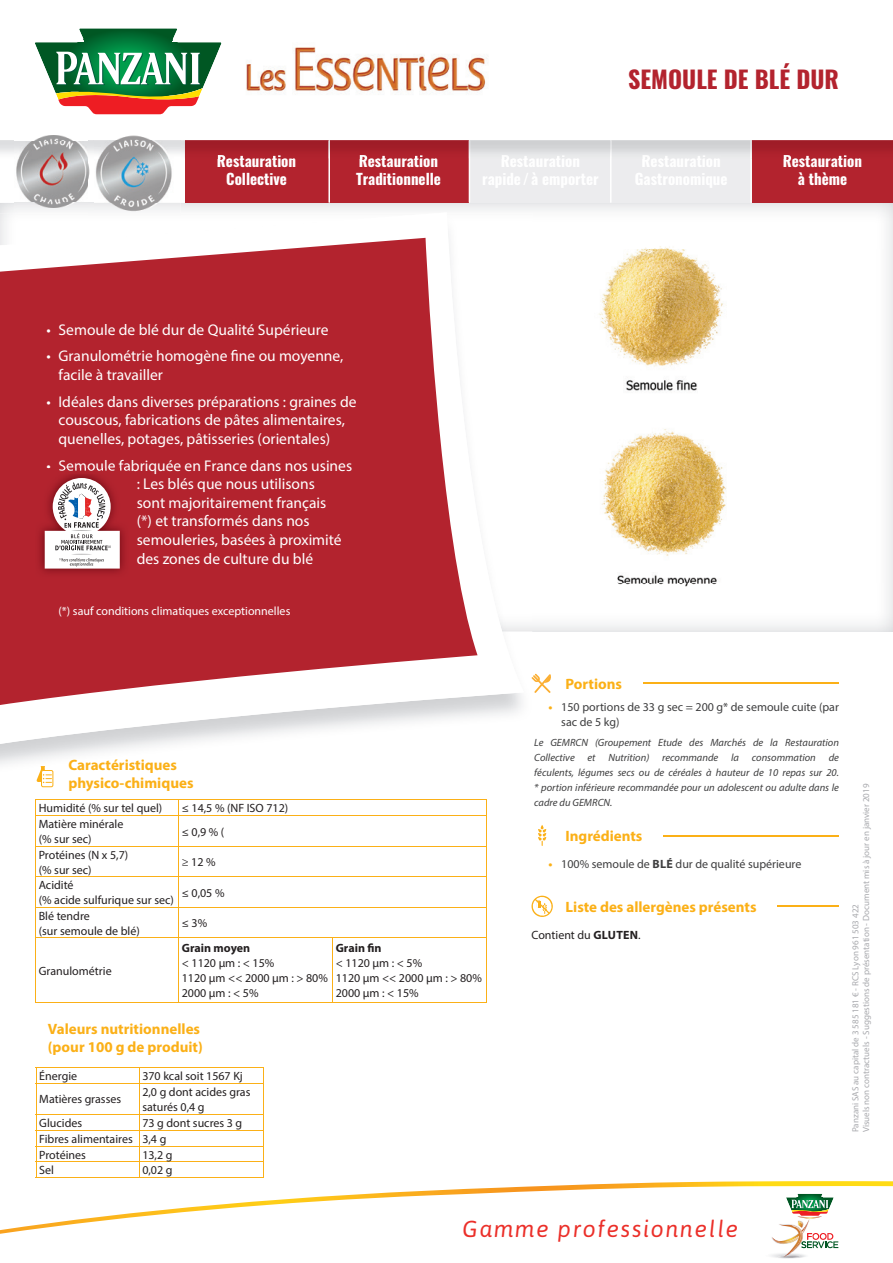
<style>
.page{position:relative;width:893px;height:1263px;background:#fff}
.page>*{position:absolute;margin:0;border:0;box-sizing:border-box;transform-origin:0 0}
.t1{font:700 24px "Oswald";color:#b3232e}
.t2{font:italic 23.1px "Asap";letter-spacing:.07em;color:#eb2f29}
.t3{font:15.45px/18.6px "Myriad Pro";color:#fff}
.t4{font:700 15px/18px "Myriad Pro";color:#fbb017}
.t5{font:700 15px/18px "Oswald";color:#fff;text-align:center}
.t6{font:12px/15px "Myriad Pro";color:#231f20}
.t7{font:12px/15px "Myriad Pro";color:#3e3e3f}
.t8{font:12px "Myriad Pro";color:#fff}
.t9{font:700 12px "Myriad Pro";color:#231f20}
.t10{font:italic 10.5px/15px "Myriad Pro";color:#3e3e3f;text-align:justify}
.t11{font:9px/10.5px "Myriad Pro";color:#a8a9ad}
.s1{font-family:"Minion Pro"}
.s2{font-weight:700;color:#fbb017}
.s3{font-weight:700}
</style>
<div class="page">
<img style="left:533px;top:250px;width:360px;height:381px">
<svg style="left:0;top:212px;width:524px;height:538px"></svg>
<div style="left:328px;top:140px;width:141px;height:63px;background:#b3232e"></div>
<div style="left:185px;top:140px;width:145px;height:63px;background:#b3232e"></div>
<div style="left:469px;top:140px;width:142px;height:63px;background:#ececee"></div>
<div style="left:611px;top:140px;width:141px;height:63px;background:#ececee"></div>
<div style="left:752px;top:140px;width:141px;height:63px;background:#b3232e"></div>
<hr style="left:469px;top:140px;width:1px;height:63px;background:#fff">
<hr style="left:328px;top:140px;width:2px;height:63px;background:#fff">
<hr style="left:610px;top:140px;width:1px;height:63px;background:#fff">
<hr style="left:750px;top:140px;width:2px;height:63px;background:#fff">
<svg style="left:0;top:1181px;width:893px;height:53px"></svg>
<img style="left:777px;top:1257px;width:23px;height:1px">
<svg style="left:763px;top:1193px;width:75px;height:64px"></svg>
<svg style="left:531px;top:674px;width:20px;height:19px"></svg>
<img style="left:185px;top:140px;width:708px;height:19px">
<svg style="left:469px;top:140px;width:1px;height:19px"></svg>
<svg style="left:328px;top:140px;width:2px;height:19px"></svg>
<svg style="left:610px;top:140px;width:1px;height:19px"></svg>
<svg style="left:750px;top:140px;width:2px;height:19px"></svg>
<img style="left:360px;top:155px;width:77px;height:4px">
<img style="left:218px;top:155px;width:77px;height:4px">
<img style="left:502px;top:155px;width:77px;height:4px">
<img style="left:642px;top:155px;width:78px;height:4px">
<img style="left:784px;top:155px;width:77px;height:4px">
<img style="left:14px;top:135px;width:75px;height:76px">
<img style="left:89px;top:135px;width:91px;height:81px">
<svg style="left:89px;top:203px;width:5px;height:8px"></svg>
<svg style="left:89px;top:135px;width:5px;height:5px"></svg>
<svg style="left:35px;top:28px;width:187px;height:87px"></svg>
<svg style="left:0;top:238px;width:478px;height:474px;fill:#b3232e"></svg>
<svg style="left:538px;top:825px;width:8px;height:20px"></svg>
<svg style="left:531px;top:896px;width:22px;height:21px"></svg>
<div style="left:41px;top:770px;width:12px;height:17px;border:1px solid #fbb017;border-radius:2px"></div>
<svg style="left:37px;top:766px;width:15px;height:17px"></svg>
<hr style="left:643px;top:682px;width:196px;height:2px;background:#fbb017">
<hr style="left:664px;top:835px;width:175px;height:1px;background:#fbb017">
<hr style="left:778px;top:905px;width:61px;height:2px;background:#fbb017">
<img style="left:35px;top:469px;width:94px;height:109px">
<img style="left:59px;top:469px;width:70px;height:5px">
<svg style="left:45px;top:478px;width:75px;height:91px"></svg>
<hr style="left:139px;top:1067px;width:125px;height:1px;background:#fbb017">
<hr style="left:139px;top:1161px;width:125px;height:1px;background:#fbb017">
<hr style="left:139px;top:1177px;width:125px;height:1px;background:#fbb017">
<hr style="left:139px;top:1146px;width:125px;height:1px;background:#fbb017">
<hr style="left:139px;top:1130px;width:125px;height:1px;background:#fbb017">
<hr style="left:139px;top:1083px;width:125px;height:1px;background:#fbb017">
<hr style="left:139px;top:1114px;width:125px;height:1px;background:#fbb017">
<svg style="left:263px;top:1068px;width:1px;height:15px"></svg>
<hr style="left:263px;top:1084px;width:1px;height:30px;background:#fbb017">
<svg style="left:36px;top:1067px;width:104px;height:110px"></svg>
<svg style="left:263px;top:1115px;width:1px;height:62px"></svg>
<hr style="left:36px;top:1177px;width:103px;height:1px;background:#fbb017">
<hr style="left:179px;top:799px;width:154px;height:1px;background:#fbb017">
<hr style="left:333px;top:799px;width:154px;height:1px;background:#fbb017">
<hr style="left:332px;top:938px;width:1px;height:64px;background:#fbb017">
<hr style="left:486px;top:938px;width:1px;height:64px;background:#fbb017">
<hr style="left:179px;top:937px;width:154px;height:1px;background:#fbb017">
<hr style="left:333px;top:937px;width:154px;height:1px;background:#fbb017">
<hr style="left:179px;top:1002px;width:154px;height:1px;background:#fbb017">
<hr style="left:333px;top:1002px;width:154px;height:1px;background:#fbb017">
<hr style="left:179px;top:907px;width:154px;height:1px;background:#fbb017">
<hr style="left:333px;top:907px;width:154px;height:1px;background:#fbb017">
<hr style="left:179px;top:876px;width:154px;height:1px;background:#fbb017">
<hr style="left:333px;top:876px;width:154px;height:1px;background:#fbb017">
<hr style="left:179px;top:815px;width:154px;height:1px;background:#fbb017">
<hr style="left:333px;top:815px;width:154px;height:1px;background:#fbb017">
<hr style="left:179px;top:846px;width:154px;height:1px;background:#fbb017">
<hr style="left:333px;top:846px;width:154px;height:1px;background:#fbb017">
<svg style="left:486px;top:800px;width:1px;height:15px"></svg>
<hr style="left:486px;top:816px;width:1px;height:30px;background:#fbb017">
<svg style="left:486px;top:847px;width:1px;height:29px"></svg>
<hr style="left:486px;top:877px;width:1px;height:30px;background:#fbb017">
<svg style="left:486px;top:908px;width:1px;height:29px"></svg>
<hr style="left:35px;top:799px;width:144px;height:1px;background:#fbb017">
<svg style="left:35px;top:800px;width:144px;height:202px"></svg>
<hr style="left:35px;top:937px;width:144px;height:1px;background:#fbb017">
<hr style="left:35px;top:938px;width:1px;height:64px;background:#fbb017">
<hr style="left:35px;top:1002px;width:144px;height:1px;background:#fbb017">
<img style="left:246px;top:47px;width:241px;height:46px">
<svg style="left:231px;top:350px;width:7px;height:11px"></svg>
<h1 class="t1" style="left:628px;top:67px;width:212px">SEMOULE DE BLÉ DUR</h1>
<p class="t5" style="left:217px;top:153px;width:81px">Restauration<br>Collective</p>
<p class="t5" style="left:783px;top:153px;width:81px">Restauration à thème</p>
<p class="t5" style="left:356px;top:153px;width:86px;text-align:left">Restauration<br>Traditionnelle</p>
<p class="t3" style="left:47px;top:320px;width:283px">• Semoule de blé dur de Qualité Supérieure</p>
<p class="t3" style="left:59px;top:347px;width:286px;text-indent:-12px">• Granulométrie homogène ne ou moyenne, facile à travailler</p>
<p class="t3" style="left:59px;top:392px;width:299px;text-indent:-12px">• Idéales dans diverses préparations : graines de couscous, fabrications de pâtes alimentaires, quenelles, potages, pâtisseries (orientales)</p>
<p class="t3" style="left:137px;top:456px;width:217px;text-indent:-90px">• Semoule fabriquée en France dans nos usines : Les blés que nous utilisons<br>sont majoritairement français<br>(*) et transformés dans nos semouleries, basées à proximité des zones de culture du blé</p>
<p class="t8" style="left:59px;top:604px;width:233px">(*) sauf conditions climatiques exceptionnelles</p>
<p class="t4" style="left:68px;top:755px;width:127px">Caractéristiques physico-chimiques</p>
<p class="t6" style="left:39px;top:801px;width:125px">Humidité (% sur tel quel)</p>
<p class="t6" style="left:182px;top:801px;width:108px">≤ 14,5 % (NF ISO 712)</p>
<p class="t6" style="left:39px;top:816px;width:86px">Matière minérale (% sur sec)</p>
<p class="t6" style="left:182px;top:824px;width:44px">≤ 0,9 % (</p>
<p class="t6" style="left:39px;top:847px;width:91px">Protéines (N x 5,7) (% sur sec)</p>
<p class="t6" style="left:182px;top:854px;width:35px"><span class="s1">≥</span> 12 %</p>
<p class="t6" style="left:39px;top:877px;width:137px">Acidité<br>(% acide sulfurique sur sec)</p>
<p class="t6" style="left:182px;top:885px;width:44px">≤ 0,05 %</p>
<p class="t6" style="left:39px;top:908px;width:103px">Blé tendre<br>(sur semoule de blé)</p>
<p class="t6" style="left:182px;top:915px;width:27px">≤ 3%</p>
<p class="t6" style="left:39px;top:963px;width:74px">Granulométrie</p>
<p class="t9" style="left:182px;top:940px;width:70px">Grain moyen</p>
<p class="t6" style="left:182px;top:955px;width:148px">&lt; 1120 µm : &lt; 15%<br>1120 µm &lt;&lt; 2000 µm : &gt; 80%<br>2000 µm : &lt; 5%</p>
<p class="t9" style="left:336px;top:940px;width:47px">Grain n</p>
<p class="t6" style="left:336px;top:955px;width:148px">&lt; 1120 µm : &lt; 5%<br>1120 µm &lt;&lt; 2000 µm : &gt; 80%<br>2000 µm : &lt; 15%</p>
<p class="t4" style="left:48px;top:1020px;width:156px">Valeurs nutritionnelles (pour 100 g de produit)</p>
<p class="t6" style="left:39px;top:1068px;width:39px">Énergie</p>
<p class="t6" style="left:142px;top:1068px;width:102px">370 kcal soit 1567 Kj</p>
<p class="t6" style="left:39px;top:1092px;width:83px">Matières grasses</p>
<p class="t6" style="left:142px;top:1084px;width:110px">2,0 g dont acides gras saturés 0,4 g</p>
<p class="t6" style="left:39px;top:1115px;width:44px">Glucides</p>
<p class="t6" style="left:39px;top:1114px;width:204px;line-height:15.9px;text-indent:103px">73 g dont sucres 3 g<br>Fibres alimentaires 3,4 g<br>Protéines</p>
<p class="t6" style="left:142px;top:1147px;width:32px">13,2 g</p>
<p class="t6" style="left:39px;top:1162px;width:16px">Sel</p>
<p class="t6" style="left:142px;top:1162px;width:32px">0,02 g</p>
<p class="t4" style="left:566px;top:674px;width:58px">Portions</p>
<p class="t7" style="left:561px;top:700px;width:279px;text-indent:-13px"><span class="s2">•</span> 150 portions de 33 g sec = 200 g* de semoule cuite (par sac de 5 kg)</p>
<p class="t10" style="left:534px;top:734px;width:306px">Le GEMRCN (Groupement Etude des Marchés de la Restauration Collective et Nutrition) recommande la consommation de féculents, légumes secs ou de céréales à hauteur de 10 repas sur 20. * portion inférieure recommandée pour un adolescent ou adulte dans le cadre du GEMRCN.</p>
<p class="t4" style="left:566px;top:826px;width:78px">Ingrédients</p>
<p class="t7" style="left:549px;top:856px;width:254px"><span class="s2">•</span> 100% semoule de <span class="s3">BLÉ</span> dur de qualité supérieure</p>
<p class="t4" style="left:566px;top:897px;width:192px">Liste des allergènes présents</p>
<p class="t6" style="left:531px;top:927px;width:111px">Contient du <span class="s3">GLUTEN</span>.</p>
<p class="t11" style="left:850px;top:1132px;width:350px;rotate:-90deg">Panzani SAS au capital de 3 585 181 € - RCS Lyon 961 503 422<br>Visuels non contractuels - Suggestions de présentation - Document mis à jour en janvier 2019</p>
<h2 class="t2" style="left:463px;top:1216px;width:277px">Gamme professionnelle</h2>
</div>
